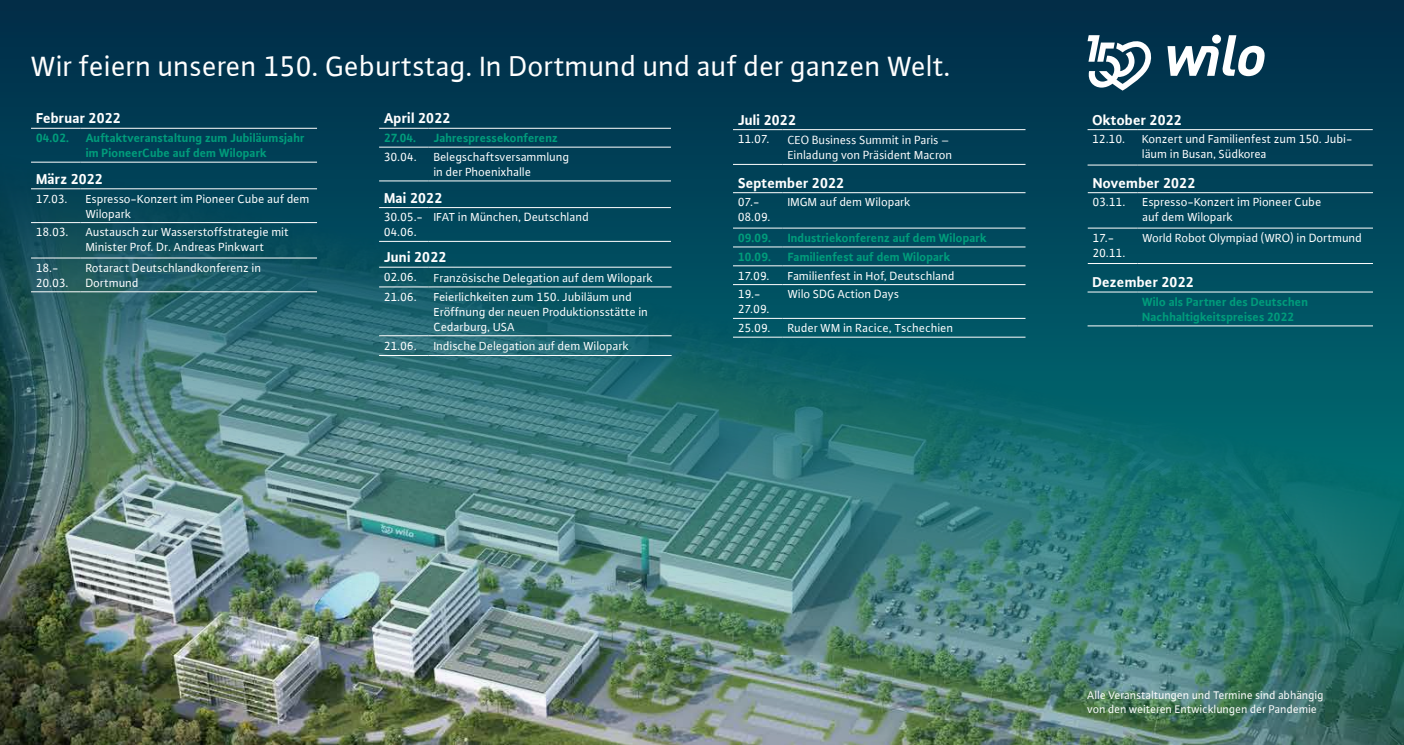
<style>
.page{position:relative;width:1404px;height:745px;background:#fff}
.page>*{position:absolute;margin:0;border:0;box-sizing:border-box;transform-origin:0 0}
.t1{font:30px "WILO Plus Global";color:#fff}
.t2{font:700 15px "WILO Plus Global";color:#fff}
.t3{font:12.5px/15px "WILO Plus Global";color:#fff}
.t4{font:700 12.5px/15px "WILO Plus Global";color:#009c7b}
.t5{font:12.5px/15px "WILO Plus FM";color:#fff}
.t6{font:11.88px/14.2px "WILO Plus Global";color:#fff}
</style>
<div class="page">
<div style="left:0;top:0;width:1403px;height:744px;background:#012f49"></div>
<img style="left:0;top:52px;width:1403px;height:692px">
<hr style="left:31px;top:162px;width:50px;height:1px;background:#fff">
<hr style="left:81px;top:162px;width:236px;height:1px;background:#fff">
<hr style="left:31px;top:128px;width:50px;height:1px;background:#fff">
<hr style="left:81px;top:128px;width:236px;height:1px;background:#fff">
<hr style="left:379px;top:207px;width:49px;height:1px;background:#fff">
<hr style="left:428px;top:207px;width:243px;height:1px;background:#fff">
<hr style="left:379px;top:241px;width:49px;height:1px;background:#fff">
<hr style="left:428px;top:241px;width:243px;height:1px;background:#fff">
<hr style="left:379px;top:128px;width:49px;height:1px;background:#fff">
<hr style="left:428px;top:128px;width:243px;height:1px;background:#fff">
<hr style="left:379px;top:147px;width:49px;height:1px;background:#fff">
<hr style="left:428px;top:147px;width:243px;height:1px;background:#fff">
<hr style="left:379px;top:180px;width:49px;height:1px;background:#fff">
<hr style="left:428px;top:180px;width:243px;height:1px;background:#fff">
<hr style="left:31px;top:222px;width:50px;height:1px;background:#fff">
<hr style="left:81px;top:222px;width:236px;height:1px;background:#fff">
<hr style="left:31px;top:257px;width:50px;height:1px;background:#fff">
<hr style="left:81px;top:257px;width:236px;height:1px;background:#fff">
<hr style="left:31px;top:291px;width:50px;height:1px;background:#fff">
<hr style="left:81px;top:291px;width:236px;height:1px;background:#fff">
<hr style="left:31px;top:188px;width:50px;height:1px;background:#fff">
<hr style="left:81px;top:188px;width:236px;height:1px;background:#fff">
<hr style="left:379px;top:267px;width:49px;height:1px;background:#fff">
<hr style="left:428px;top:267px;width:243px;height:1px;background:#fff">
<hr style="left:379px;top:335px;width:49px;height:1px;background:#fff">
<hr style="left:428px;top:335px;width:243px;height:1px;background:#fff">
<hr style="left:379px;top:355px;width:49px;height:1px;background:#fff">
<hr style="left:428px;top:355px;width:243px;height:1px;background:#fff">
<hr style="left:379px;top:286px;width:49px;height:1px;background:#fff">
<hr style="left:428px;top:286px;width:243px;height:1px;background:#fff">
<hr style="left:1087px;top:291px;width:50px;height:1px;background:#fff">
<hr style="left:1137px;top:291px;width:235px;height:1px;background:#fff">
<hr style="left:1087px;top:325px;width:50px;height:1px;background:#fff">
<hr style="left:1137px;top:325px;width:235px;height:1px;background:#fff">
<hr style="left:1087px;top:192px;width:50px;height:1px;background:#fff">
<hr style="left:1137px;top:192px;width:235px;height:1px;background:#fff">
<hr style="left:1087px;top:228px;width:50px;height:1px;background:#fff">
<hr style="left:1137px;top:228px;width:235px;height:1px;background:#fff">
<hr style="left:1087px;top:263px;width:50px;height:1px;background:#fff">
<hr style="left:1137px;top:263px;width:235px;height:1px;background:#fff">
<hr style="left:733px;top:192px;width:49px;height:1px;background:#fff">
<hr style="left:782px;top:192px;width:243px;height:1px;background:#fff">
<hr style="left:733px;top:228px;width:49px;height:1px;background:#fff">
<hr style="left:782px;top:228px;width:243px;height:1px;background:#fff">
<hr style="left:733px;top:246px;width:49px;height:1px;background:#fff">
<hr style="left:782px;top:246px;width:243px;height:1px;background:#fff">
<hr style="left:733px;top:265px;width:49px;height:1px;background:#fff">
<hr style="left:782px;top:265px;width:243px;height:1px;background:#fff">
<hr style="left:733px;top:284px;width:49px;height:1px;background:#fff">
<hr style="left:782px;top:284px;width:243px;height:1px;background:#fff">
<hr style="left:733px;top:318px;width:49px;height:1px;background:#fff">
<hr style="left:782px;top:318px;width:243px;height:1px;background:#fff">
<hr style="left:733px;top:336px;width:49px;height:1px;background:#fff">
<hr style="left:782px;top:336px;width:243px;height:1px;background:#fff">
<svg style="left:1087px;top:34px;width:177px;height:57px"></svg>
<hr style="left:733px;top:129px;width:49px;height:1px;background:#fff">
<hr style="left:782px;top:129px;width:243px;height:1px;background:#fff">
<hr style="left:733px;top:164px;width:49px;height:1px;background:#fff">
<hr style="left:782px;top:164px;width:243px;height:1px;background:#fff">
<hr style="left:1087px;top:129px;width:50px;height:1px;background:#fff">
<hr style="left:1137px;top:129px;width:235px;height:1px;background:#fff">
<hr style="left:1087px;top:165px;width:50px;height:1px;background:#fff">
<hr style="left:1137px;top:165px;width:235px;height:1px;background:#fff">
<h1 class="t1" style="left:31px;top:48px;width:921px">Wir feiern unseren 150. Geburtstag. In Dortmund und auf der ganzen Welt.</h1>
<p class="t2" style="left:36px;top:109px;width:86px">Februar 2022</p>
<p class="t4" style="left:36px;top:130px;width:35px">04.02.</p>
<p class="t4" style="left:86px;top:130px;width:220px">Auftaktveranstaltung zum Jubiläumsjahr im PioneerCube auf dem Wilopark</p>
<p class="t2" style="left:384px;top:188px;width:60px">Mai 2022</p>
<p class="t3" style="left:384px;top:209px;width:41px">30.05.-<br>04.06.</p>
<p class="t3" style="left:433px;top:209px;width:157px">IFAT in München, Deutschland</p>
<p class="t2" style="left:384px;top:109px;width:68px">April 2022</p>
<p class="t4" style="left:384px;top:130px;width:34px">27.04.</p>
<p class="t4" style="left:433px;top:130px;width:126px">Jahrespressekonferenz</p>
<p class="t3" style="left:384px;top:149px;width:34px">30.04.</p>
<p class="t3" style="left:433px;top:149px;width:137px">Belegschaftsversammlung in der Phoenixhalle</p>
<p class="t2" style="left:738px;top:111px;width:60px">Juli 2022</p>
<p class="t3" style="left:738px;top:131px;width:33px">11.07.</p>
<p class="t5" style="left:787px;top:132px;width:166px">CEO Business Summit in Paris –<br>Einladung von Präsident Macron</p>
<p class="t2" style="left:36px;top:170px;width:69px">März 2022</p>
<p class="t3" style="left:36px;top:191px;width:33px">17.03.</p>
<p class="t3" style="left:86px;top:191px;width:225px">Espresso-Konzert im Pioneer Cube auf dem<br>Wilopark</p>
<p class="t3" style="left:36px;top:224px;width:34px">18.03.</p>
<p class="t3" style="left:86px;top:224px;width:205px">Austausch zur Wasserstoffstrategie mit<br>Minister Prof. Dr. Andreas Pinkwart</p>
<p class="t3" style="left:36px;top:260px;width:34px">18.-<br>20.03.</p>
<p class="t3" style="left:86px;top:260px;width:177px">Rotaract Deutschlandkonferenz in<br>Dortmund</p>
<p class="t2" style="left:738px;top:174px;width:108px">September 2022</p>
<p class="t3" style="left:738px;top:194px;width:34px">07.-<br>08.09.</p>
<p class="t3" style="left:787px;top:194px;width:124px">IMGM auf dem Wilopark</p>
<p class="t4" style="left:738px;top:230px;width:35px">09.09.</p>
<p class="t4" style="left:787px;top:230px;width:201px">Industriekonferenz auf dem Wilopark</p>
<p class="t4" style="left:738px;top:249px;width:35px">10.09.</p>
<p class="t4" style="left:787px;top:249px;width:164px">Familienfest auf dem Wilopark</p>
<p class="t3" style="left:738px;top:267px;width:33px">17.09.</p>
<p class="t3" style="left:787px;top:267px;width:168px">Familienfest in Hof, Deutschland</p>
<p class="t3" style="left:738px;top:286px;width:33px">19.-<br>27.09.</p>
<p class="t3" style="left:787px;top:286px;width:113px">Wilo SDG Action Days</p>
<p class="t3" style="left:738px;top:320px;width:34px">25.09.</p>
<p class="t3" style="left:787px;top:320px;width:167px">Ruder WM in Racice, Tschechien</p>
<p class="t2" style="left:384px;top:248px;width:64px">Juni 2022</p>
<p class="t3" style="left:384px;top:269px;width:34px">02.06.</p>
<p class="t5" style="left:433px;top:270px;width:221px">Französische Delegation auf dem Wilopark</p>
<p class="t3" style="left:384px;top:289px;width:34px">21.06.</p>
<p class="t3" style="left:433px;top:289px;width:216px">Feierlichkeiten zum 150. Jubiläum und<br>Eröffnung der neuen Produktionsstätte in<br>Cedarburg, USA</p>
<p class="t3" style="left:384px;top:337px;width:34px">21.06.</p>
<p class="t5" style="left:433px;top:338px;width:197px">Indische Delegation auf dem Wilopark</p>
<p class="t2" style="left:1092px;top:111px;width:91px">Oktober 2022</p>
<p class="t3" style="left:1092px;top:131px;width:34px">12.10.</p>
<p class="t3" style="left:1142px;top:131px;width:212px">Konzert und Familienfest zum 150. Jubi&shy;läum in Busan, Südkorea</p>
<p class="t2" style="left:1092px;top:174px;width:104px">November 2022</p>
<p class="t3" style="left:1092px;top:194px;width:34px">03.11.</p>
<p class="t3" style="left:1142px;top:194px;width:181px">Espresso-Konzert im Pioneer Cube auf dem Wilopark</p>
<p class="t3" style="left:1092px;top:230px;width:34px">17.-<br>20.11.</p>
<p class="t3" style="left:1142px;top:230px;width:221px">World Robot Olympiad (WRO) in Dortmund</p>
<p class="t2" style="left:1092px;top:273px;width:103px">Dezember 2022</p>
<p class="t4" style="left:1142px;top:294px;width:167px">Wilo als Partner des Deutschen<br>Nachhaltigkeitspreises 2022</p>
<p class="t6" style="left:1087px;top:686px;width:238px">Alle Veranstaltungen und Termine sind abhängig von den weiteren Entwicklungen der Pandemie</p>
</div>
